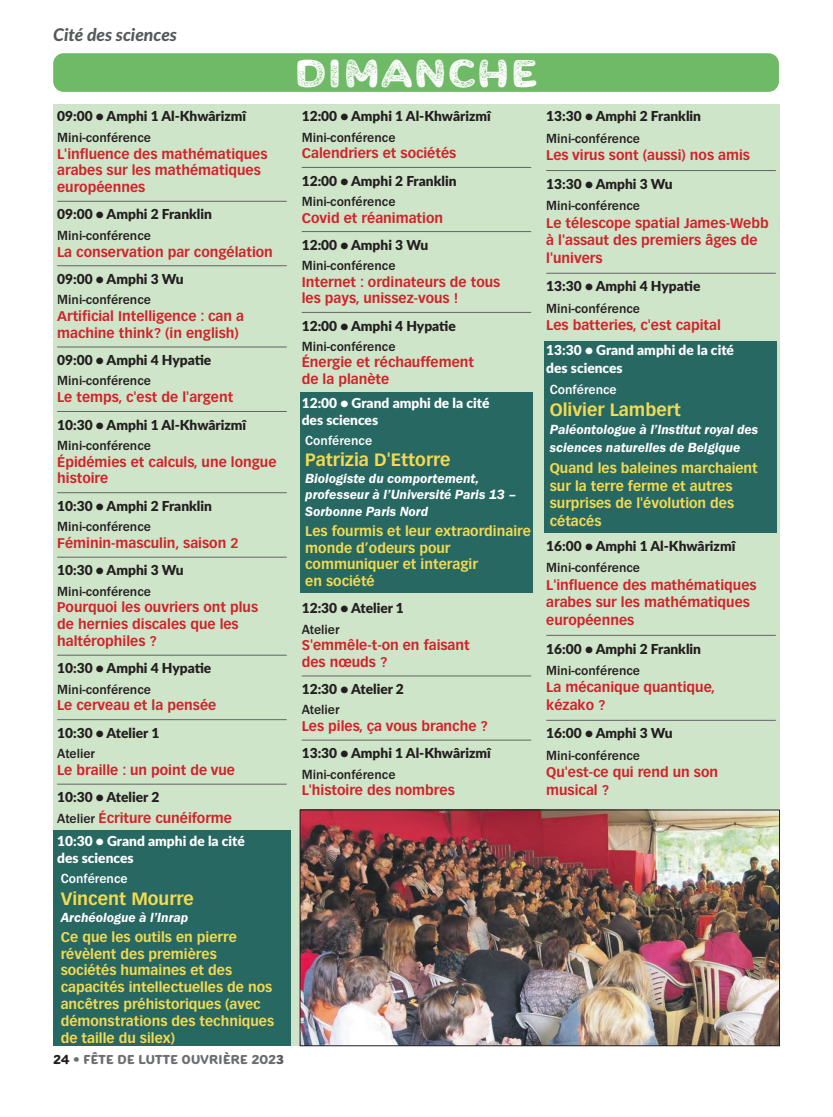
<style>
.page{position:relative;width:833px;height:1117px;background:#fff}
.page>*{position:absolute;margin:0;border:0;box-sizing:border-box;transform-origin:0 0}
.Date{font:expanded 37.5px "Pinecone MVB Rough 2";color:#fff}
.Interv_conf{font:700 17.5px "Vectora LT Pro";color:#f3da50}
.t1{font:italic 800 17.5px "Lato";color:#57585a}
.Nom{font:700 13.75px/16.8px "Vectora LT Pro";color:#d1232a}
.Titre_conf_encadré{font:700 13.75px/16.8px "Vectora LT Pro";color:#f3da50}
.Lieu{font:900 13.75px "Lato";color:#231f20}
.Genre{font:500 13.75px "Franklin Gothic URW";color:#231f20}
.description_interven{font:13.75px/16.6px "Franklin Gothic URW Dem Ita";color:#fff}
.Lieu_encadré{font:900 13.75px/16.8px "Lato";color:#fff}
.Lieu_sans_filet{font:900 13.75px "Lato";color:#231f20}
.Genre_encadré{font:500 13.75px "Franklin Gothic URW";color:#fff}
.Genre-2{font:700 13.75px "Vectora LT Pro";color:#d1232a}
.Nom-2{font:900 13.75px "Lato";color:#231f20}
.t2{font:12.5px "Pinecone MVB";letter-spacing:-.02em;color:#6c6d70}
.s1{font-family:"Franklin Gothic URW";font-weight:500;color:#231f20}
.s2{color:#231f20}
.s3{color:#57585a}
</style>
<div class="page">
<div style="left:53px;top:105px;width:727px;height:940px;background:#cfe5c9"></div>
<div style="left:53px;top:53px;width:726px;height:39px;background:#6eba66;border-radius:11px"></div>
<div style="left:299px;top:392px;width:233px;height:201px;background:#286863"></div>
<div style="left:53px;top:830px;width:238px;height:215px;background:#286863"></div>
<div style="left:544px;top:341px;width:232px;height:191px;background:#286863"></div>
<img style="left:302px;top:811px;width:476px;height:232px">
<div style="left:300px;top:809px;width:480px;height:236px;border:1px solid #231f20"></div>
<hr style="left:57px;top:201px;width:230px;height:1px;background:#636366">
<hr style="left:57px;top:265px;width:230px;height:1px;background:#636366">
<hr style="left:57px;top:346px;width:230px;height:1px;background:#636366">
<hr style="left:57px;top:411px;width:230px;height:1px;background:#636366">
<hr style="left:57px;top:492px;width:230px;height:1px;background:#636366">
<hr style="left:57px;top:556px;width:230px;height:1px;background:#636366">
<hr style="left:57px;top:654px;width:230px;height:1px;background:#636366">
<hr style="left:57px;top:719px;width:230px;height:1px;background:#636366">
<hr style="left:57px;top:783px;width:230px;height:1px;background:#636366">
<hr style="left:302px;top:167px;width:229px;height:1px;background:#636366">
<hr style="left:302px;top:231px;width:229px;height:1px;background:#636366">
<hr style="left:302px;top:312px;width:229px;height:1px;background:#636366">
<hr style="left:302px;top:675px;width:229px;height:1px;background:#636366">
<hr style="left:302px;top:739px;width:229px;height:1px;background:#636366">
<hr style="left:546px;top:170px;width:230px;height:1px;background:#636366">
<hr style="left:546px;top:273px;width:230px;height:1px;background:#636366">
<hr style="left:546px;top:634px;width:230px;height:1px;background:#636366">
<hr style="left:546px;top:719px;width:230px;height:1px;background:#636366">
<p class="t1" style="left:53px;top:21px;width:125px">Cité des sciences</p>
<p class="Nom-2" style="left:57px;top:106px;width:191px">09:00 • Amphi 1 Al-Khwârizmî</p>
<p class="Genre" style="left:57px;top:129px;width:95px">Mini-conférence</p>
<p class="Nom" style="left:57px;top:145px;width:212px">L'influence des mathématiques arabes sur les mathématiques européennes</p>
<p class="Lieu" style="left:57px;top:204px;width:156px">09:00 • Amphi 2 Franklin</p>
<p class="Genre" style="left:57px;top:226px;width:95px">Mini-conférence</p>
<p class="Nom" style="left:57px;top:243px;width:217px">La conservation par congélation</p>
<p class="Lieu" style="left:57px;top:268px;width:128px">09:00 • Amphi 3 Wu</p>
<p class="Genre" style="left:57px;top:291px;width:95px">Mini-conférence</p>
<p class="Nom" style="left:57px;top:307px;width:188px">Artificial Intelligence : can a machine think? (in english)</p>
<p class="Lieu" style="left:57px;top:350px;width:156px">09:00 • Amphi 4 Hypatie</p>
<p class="Genre" style="left:57px;top:372px;width:95px">Mini-conférence</p>
<p class="Nom" style="left:57px;top:389px;width:178px">Le temps, c'est de l'argent</p>
<p class="Lieu" style="left:57px;top:414px;width:191px">10:30 • Amphi 1 Al-Khwârizmî</p>
<p class="Genre" style="left:57px;top:437px;width:95px">Mini-conférence</p>
<p class="Nom" style="left:57px;top:453px;width:221px">Épidémies et calculs, une longue histoire</p>
<p class="Lieu" style="left:57px;top:495px;width:156px">10:30 • Amphi 2 Franklin</p>
<p class="Genre" style="left:57px;top:518px;width:95px">Mini-conférence</p>
<p class="Nom" style="left:57px;top:534px;width:183px">Féminin-masculin, saison 2</p>
<p class="Lieu" style="left:57px;top:560px;width:128px">10:30 • Amphi 3 Wu</p>
<p class="Genre" style="left:57px;top:582px;width:95px">Mini-conférence</p>
<p class="Nom" style="left:57px;top:599px;width:202px">Pourquoi les ouvriers ont plus de hernies discales que les haltérophiles ?</p>
<p class="Lieu" style="left:57px;top:657px;width:156px">10:30 • Amphi 4 Hypatie</p>
<p class="Genre" style="left:57px;top:680px;width:95px">Mini-conférence</p>
<p class="Nom" style="left:57px;top:697px;width:161px">Le cerveau et la pensée</p>
<p class="Lieu" style="left:57px;top:722px;width:104px">10:30 • Atelier 1</p>
<p class="Genre" style="left:57px;top:744px;width:40px">Atelier</p>
<p class="Nom" style="left:57px;top:761px;width:179px">Le braille : un point de vue</p>
<p class="Lieu" style="left:57px;top:786px;width:104px">10:30 • Atelier 2</p>
<p class="Genre-2" style="left:57px;top:809px;width:176px"><span class="s1">Atelier</span> Écriture cunéiforme</p>
<p class="Lieu_encadré" style="left:57px;top:832px;width:189px">10:30 • Grand amphi de la cité des sciences</p>
<p class="Genre_encadré" style="left:61px;top:870px;width:68px">Conférence</p>
<p class="Interv_conf" style="left:61px;top:887px;width:135px">Vincent Mourre</p>
<p class="description_interven" style="left:61px;top:908px;width:129px">Archéologue à l’Inrap</p>
<p class="Titre_conf_encadré" style="left:61px;top:928px;width:215px">Ce que les outils en pierre révèlent des premières sociétés humaines et des capacités intellectuelles de nos ancêtres préhistoriques (avec démonstrations des techniques de taille du silex)</p>
<p class="t2" style="left:53px;top:1049px;width:232px"><span class="s2">24</span> • FÊTE DE LUTTE OUVRIÈRE 202<span class="s3">3</span></p>
<p class="Date" style="left:294px;top:43px;width:246px">DIMANCHE</p>
<p class="Lieu_sans_filet" style="left:302px;top:106px;width:191px">12:00 • Amphi 1 Al-Khwârizmî</p>
<p class="Genre" style="left:302px;top:128px;width:95px">Mini-conférence</p>
<p class="Nom" style="left:302px;top:145px;width:156px">Calendriers et sociétés</p>
<p class="Lieu" style="left:302px;top:170px;width:156px">12:00 • Amphi 2 Franklin</p>
<p class="Genre" style="left:302px;top:193px;width:95px">Mini-conférence</p>
<p class="Nom" style="left:302px;top:209px;width:143px">Covid et réanimation</p>
<p class="Lieu" style="left:302px;top:234px;width:128px">12:00 • Amphi 3 Wu</p>
<p class="Genre" style="left:302px;top:257px;width:95px">Mini-conférence</p>
<p class="Nom" style="left:302px;top:273px;width:200px">Internet : ordinateurs de tous</p>
<p class="Nom" style="left:302px;top:290px;width:158px">les pays, unissez-vous !</p>
<p class="Lieu" style="left:302px;top:315px;width:156px">12:00 • Amphi 4 Hypatie</p>
<p class="Genre" style="left:302px;top:337px;width:95px">Mini-conférence</p>
<p class="Nom" style="left:302px;top:354px;width:174px">Énergie et réchauffement de la planète</p>
<p class="Lieu_encadré" style="left:302px;top:394px;width:189px">12:00 • Grand amphi de la cité des sciences</p>
<p class="Genre_encadré" style="left:305px;top:431px;width:68px">Conférence</p>
<p class="Interv_conf" style="left:305px;top:449px;width:147px">Patrizia D'Ettorre</p>
<p class="description_interven" style="left:305px;top:469px;width:213px">Biologiste du comportement, professeur à l’Université Paris 13 –<br>Sorbonne Paris Nord</p>
<p class="Titre_conf_encadré" style="left:305px;top:522px;width:227px">Les fourmis et leur extraordinaire monde d’odeurs pour communiquer et interagir<br>en société</p>
<p class="Lieu_sans_filet" style="left:302px;top:598px;width:104px">12:30 • Atelier 1</p>
<p class="Genre" style="left:302px;top:620px;width:40px">Atelier</p>
<p class="Nom" style="left:302px;top:637px;width:170px">S'emmêle-t-on en faisant des nœuds ?</p>
<p class="Lieu" style="left:302px;top:678px;width:104px">12:30 • Atelier 2</p>
<p class="Genre" style="left:302px;top:701px;width:40px">Atelier</p>
<p class="Nom" style="left:302px;top:717px;width:188px">Les piles, ça vous branche ?</p>
<p class="Lieu" style="left:302px;top:742px;width:191px">13:30 • Amphi 1 Al-Khwârizmî</p>
<p class="Genre" style="left:302px;top:765px;width:95px">Mini-conférence</p>
<p class="Nom" style="left:302px;top:781px;width:155px">L'histoire des nombres</p>
<p class="Lieu_sans_filet" style="left:546px;top:106px;width:156px">13:30 • Amphi 2 Franklin</p>
<p class="Genre" style="left:546px;top:130px;width:95px">Mini-conférence</p>
<p class="Nom" style="left:546px;top:147px;width:205px">Les virus sont (aussi) nos amis</p>
<p class="Lieu" style="left:546px;top:173px;width:128px">13:30 • Amphi 3 Wu</p>
<p class="Genre" style="left:546px;top:197px;width:95px">Mini-conférence</p>
<p class="Nom" style="left:546px;top:214px;width:224px;line-height:17.6px">Le télescope spatial James-Webb à l'assaut des premiers âges de l'univers</p>
<p class="Lieu" style="left:546px;top:276px;width:156px">13:30 • Amphi 4 Hypatie</p>
<p class="Genre" style="left:546px;top:299px;width:95px">Mini-conférence</p>
<p class="Nom" style="left:546px;top:317px;width:176px">Les batteries, c'est capital</p>
<p class="Lieu_encadré" style="left:546px;top:340px;width:189px;line-height:17.6px">13:30 • Grand amphi de la cité des sciences</p>
<p class="Genre_encadré" style="left:550px;top:381px;width:68px">Conférence</p>
<p class="Interv_conf" style="left:550px;top:399px;width:133px">Olivier Lambert</p>
<p class="description_interven" style="left:550px;top:420px;width:210px;line-height:17.6px">Paléontologue à l’Institut royal des sciences naturelles de Belgique</p>
<p class="Titre_conf_encadré" style="left:550px;top:459px;width:210px;line-height:17.6px">Quand les baleines marchaient sur la terre ferme et autres surprises de l'évolution des cétacés</p>
<p class="Lieu_sans_filet" style="left:546px;top:535px;width:191px">16:00 • Amphi 1 Al-Khwârizmî</p>
<p class="Genre" style="left:546px;top:559px;width:95px">Mini-conférence</p>
<p class="Nom" style="left:546px;top:576px;width:212px;line-height:17.6px">L'influence des mathématiques arabes sur les mathématiques européennes</p>
<p class="Lieu" style="left:546px;top:638px;width:156px">16:00 • Amphi 2 Franklin</p>
<p class="Genre" style="left:546px;top:661px;width:95px">Mini-conférence</p>
<p class="Nom" style="left:546px;top:678px;width:171px;line-height:17.6px">La mécanique quantique, kézako ?</p>
<p class="Lieu" style="left:546px;top:723px;width:128px">16:00 • Amphi 3 Wu</p>
<p class="Genre" style="left:546px;top:746px;width:95px">Mini-conférence</p>
<p class="Nom" style="left:546px;top:763px;width:173px;line-height:17.6px">Qu'est-ce qui rend un son musical ?</p>
</div>
